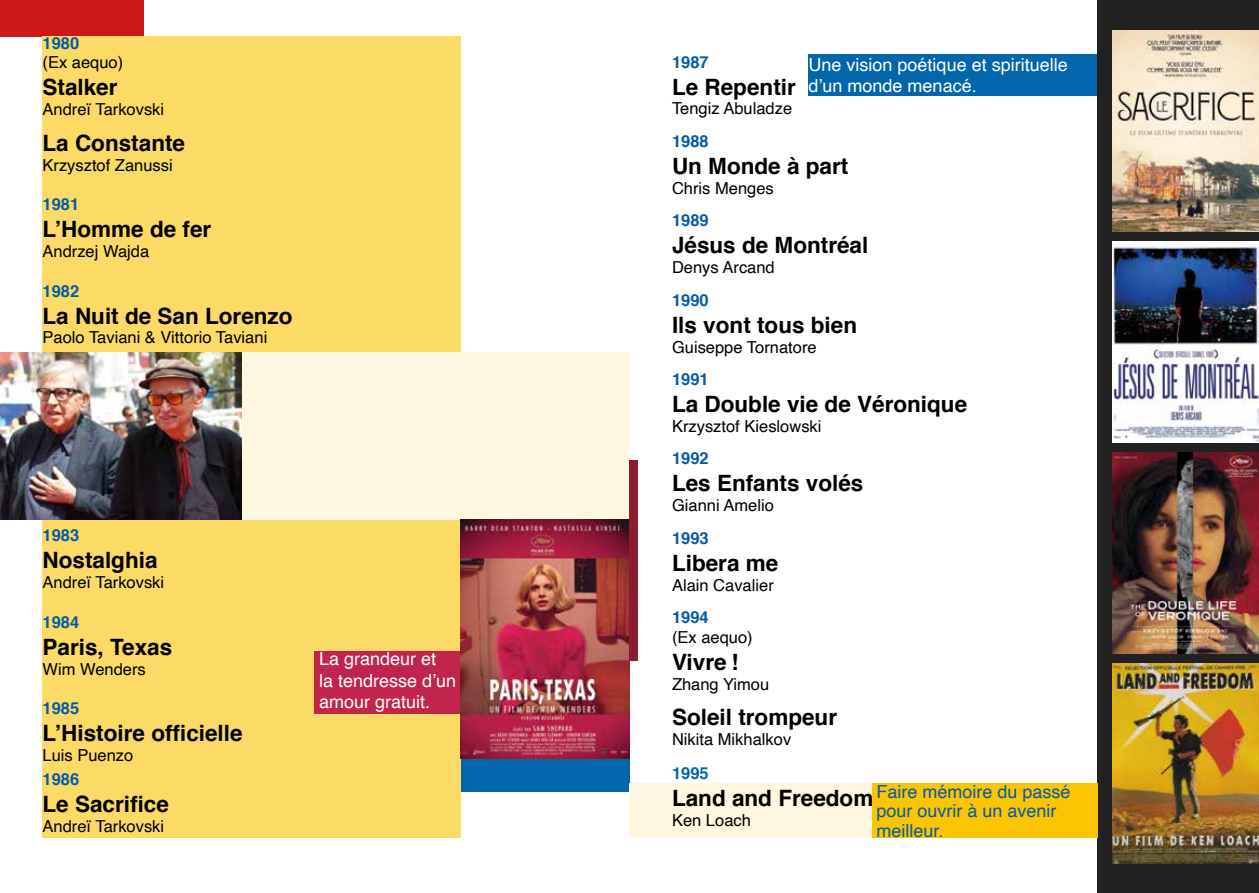
<style>
.page{position:relative;width:1259px;height:893px;background:#fff}
.page>*{position:absolute;margin:0;border:0;box-sizing:border-box;transform-origin:0 0}
.t1{font:700 22.5px "Helvetica";color:#000}
.t2{font:18px/21.6px "Helvetica";color:#fff}
.t3{font:18px/19.5px "Helvetica";color:#055aa6}
.t4{font:16.5px "Helvetica";color:#000}
.t5{font:700 16.5px "Helvetica";color:#055aa6}
.t6{font:700 16.5px "Helvetica";color:#0166ab}
</style>
<div class="page">
<div style="left:0;top:0;width:144px;height:36px;background:#cd1719"></div>
<div style="left:43px;top:36px;width:418px;height:802px;background:#fbdb65"></div>
<img style="left:0;top:353px;width:242px;height:167px">
<div style="left:315px;top:652px;width:146px;height:62px;background:#c2254c"></div>
<div style="left:242px;top:353px;width:387px;height:167px;background:#fef6de"></div>
<div style="left:461px;top:759px;width:168px;height:32px;background:#0166ab"></div>
<img style="left:461px;top:520px;width:168px;height:239px">
<div style="left:629px;top:783px;width:243px;height:55px;background:#fef6de"></div>
<div style="left:1097px;top:0;width:162px;height:893px;background:#212121"></div>
<img style="left:1112px;top:453px;width:147px;height:200px">
<img style="left:1112px;top:242px;width:146px;height:200px">
<img style="left:1112px;top:31px;width:147px;height:200px">
<img style="left:1112px;top:663px;width:147px;height:201px">
<div style="left:872px;top:783px;width:225px;height:55px;background:#fbc601"></div>
<div style="left:808px;top:54px;width:289px;height:41px;background:#0166ab"></div>
<div style="left:629px;top:460px;width:9px;height:201px;background:#8a1d2f"></div>
<p class="t5" style="left:43px;top:30px;width:38px">1980</p>
<p class="t4" style="left:43px;top:50px;width:82px">(Ex aequo)</p>
<h1 class="t1" style="left:43px;top:69px;width:77px">Stalker</h1>
<p class="t4" style="left:43px;top:97px;width:123px">Andreï Tarkovski</p>
<h1 class="t1" style="left:43px;top:125px;width:144px">La Constante</h1>
<p class="t4" style="left:43px;top:152px;width:132px">Krzysztof Zanussi</p>
<p class="t5" style="left:43px;top:191px;width:38px">1981</p>
<h1 class="t1" style="left:43px;top:211px;width:170px">L’Homme de fer</h1>
<p class="t4" style="left:43px;top:238px;width:108px">Andrzej Wajda</p>
<p class="t5" style="left:43px;top:277px;width:38px">1982</p>
<h1 class="t1" style="left:43px;top:297px;width:252px">La Nuit de San Lorenzo</h1>
<p class="t4" style="left:43px;top:325px;width:226px">Paolo Taviani &amp; Vittorio Taviani</p>
<p class="t5" style="left:43px;top:522px;width:38px">1983</p>
<h1 class="t1" style="left:43px;top:542px;width:117px">Nostalghia</h1>
<p class="t4" style="left:43px;top:570px;width:123px">Andreï Tarkovski</p>
<p class="t5" style="left:43px;top:609px;width:38px">1984</p>
<h1 class="t1" style="left:43px;top:629px;width:131px">Paris, Texas</h1>
<p class="t4" style="left:43px;top:656px;width:105px">Wim Wenders</p>
<p class="t5" style="left:43px;top:695px;width:38px">1985</p>
<h1 class="t1" style="left:43px;top:715px;width:202px">L’Histoire officielle</h1>
<p class="t4" style="left:43px;top:742px;width:92px">Luis Puenzo</p>
<p class="t5" style="left:43px;top:766px;width:38px">1986</p>
<h1 class="t1" style="left:43px;top:786px;width:128px">Le Sacrifice</h1>
<p class="t4" style="left:43px;top:813px;width:123px">Andreï Tarkovski</p>
<p class="t2" style="left:319px;top:649px;width:139px">La grandeur et<br>la tendresse d’un amour gratuit.</p>
<p class="t5" style="left:672px;top:49px;width:38px">1987</p>
<h1 class="t1" style="left:672px;top:69px;width:125px">Le Repentir</h1>
<p class="t4" style="left:672px;top:96px;width:122px">Tengiz Abuladze</p>
<p class="t5" style="left:672px;top:128px;width:38px">1988</p>
<h1 class="t1" style="left:672px;top:148px;width:178px">Un Monde à part</h1>
<p class="t4" style="left:672px;top:175px;width:103px">Chris Menges</p>
<p class="t5" style="left:672px;top:207px;width:38px">1989</p>
<h1 class="t1" style="left:672px;top:227px;width:198px">Jésus de Montréal</h1>
<p class="t4" style="left:672px;top:255px;width:104px">Denys Arcand</p>
<p class="t5" style="left:672px;top:287px;width:38px">1990</p>
<h1 class="t1" style="left:672px;top:307px;width:187px">Ils vont tous bien</h1>
<p class="t4" style="left:672px;top:334px;width:146px">Guiseppe Tornatore</p>
<p class="t5" style="left:672px;top:366px;width:38px">1991</p>
<h1 class="t1" style="left:672px;top:386px;width:297px">La Double vie de Véronique</h1>
<p class="t4" style="left:672px;top:413px;width:151px">Krzysztof Kieslowski</p>
<p class="t5" style="left:672px;top:445px;width:38px">1992</p>
<h1 class="t1" style="left:672px;top:465px;width:193px">Les Enfants volés</h1>
<p class="t4" style="left:672px;top:493px;width:103px">Gianni Amelio</p>
<p class="t5" style="left:672px;top:525px;width:38px">1993</p>
<h1 class="t1" style="left:672px;top:545px;width:108px">Libera me</h1>
<p class="t4" style="left:672px;top:572px;width:103px">Alain Cavalier</p>
<p class="t5" style="left:672px;top:604px;width:38px">1994</p>
<p class="t4" style="left:672px;top:624px;width:82px">(Ex aequo)</p>
<h1 class="t1" style="left:672px;top:644px;width:68px">Vivre !</h1>
<p class="t4" style="left:672px;top:671px;width:99px">Zhang Yimou</p>
<h1 class="t1" style="left:672px;top:699px;width:167px">Soleil trompeur</h1>
<p class="t6" style="left:672px;top:760px;width:38px">1995</p>
<h1 class="t1" style="left:672px;top:780px;width:203px">Land and Freedom</h1>
<p class="t4" style="left:672px;top:808px;width:80px">Ken Loach</p>
<p class="t2" style="left:808px;top:54px;width:261px">Une vision poétique et spirituelle d’un monde menacé.</p>
<p class="t4" style="left:672px;top:727px;width:121px">Nikita Mikhalkov</p>
<p class="t3" style="left:876px;top:782px;width:196px">Faire mémoire du passé pour ouvrir à un avenir meilleur.</p>
</div>
